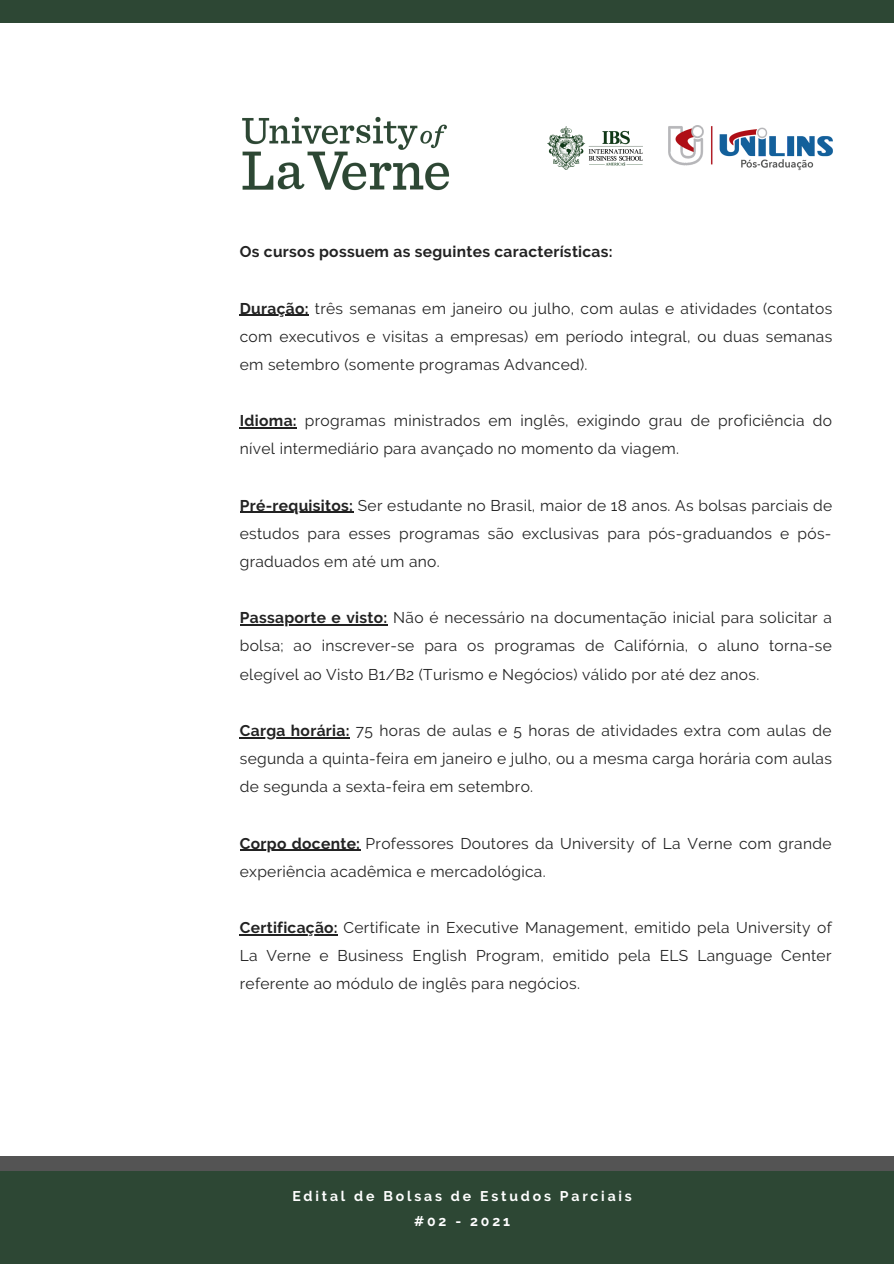
<style>
.page{position:relative;width:894px;height:1264px;background:#fff}
.page>*{position:absolute;margin:0;border:0;box-sizing:border-box;transform-origin:0 0}
.t1{font:15.6px/28.2px "Raleway";letter-spacing:.02em;color:#222;text-align:justify}
.t2{font:700 15.6px "Raleway";letter-spacing:.02em;color:#222}
.t3{font:700 13.95px "Raleway";letter-spacing:.2em;color:#fff}
.s1{font-weight:700}
</style>
<div class="page">
<div style="left:0;top:0;width:893px;height:22px;background:#2d4734"></div>
<img style="left:242px;top:116px;width:208px;height:75px">
<hr style="left:240px;top:315px;width:69px;height:1px;background:#222">
<hr style="left:240px;top:427px;width:57px;height:1px;background:#222">
<hr style="left:240px;top:512px;width:113px;height:1px;background:#222">
<hr style="left:240px;top:624px;width:147px;height:1px;background:#222">
<hr style="left:240px;top:737px;width:110px;height:1px;background:#222">
<hr style="left:240px;top:849px;width:120px;height:1px;background:#222">
<hr style="left:240px;top:934px;width:98px;height:1px;background:#222">
<div style="left:0;top:1156px;width:893px;height:30px;background:#545454"></div>
<div style="left:0;top:1171px;width:893px;height:92px;background:#2d4734"></div>
<img style="left:668px;top:126px;width:164px;height:45px">
<img style="left:547px;top:126px;width:96px;height:44px">
<p class="t2" style="left:240px;top:242px;width:374px">Os cursos possuem as seguintes características:</p>
<p class="t1" style="left:240px;top:294px;width:594px"><span class="s1">Duração:</span> três semanas em janeiro ou julho, com aulas e atividades (contatos com executivos e visitas a empresas) em período integral, ou duas semanas em setembro (somente programas Advanced).</p>
<p class="t1" style="left:240px;top:406px;width:593px"><span class="s1">Idioma:</span> programas ministrados em inglês, exigindo grau de proficiência do nível intermediário para avançado no momento da viagem.</p>
<p class="t1" style="left:240px;top:491px;width:594px"><span class="s1">Pré-requisitos:</span> Ser estudante no Brasil, maior de 18 anos. As bolsas parciais de estudos para esses programas são exclusivas para pós-graduandos e pós&shy;graduados em até um ano.</p>
<p class="t1" style="left:240px;top:603px;width:593px"><span class="s1">Passaporte e visto:</span> Não é necessário na documentação inicial para solicitar a bolsa; ao inscrever-se para os programas de Califórnia, o aluno torna-se elegível ao Visto B1/B2 (Turismo e Negócios) válido por até dez anos.</p>
<p class="t1" style="left:240px;top:716px;width:593px"><span class="s1">Carga horária:</span> 75 horas de aulas e 5 horas de atividades extra com aulas de segunda a quinta-feira em janeiro e julho, ou a mesma carga horária com aulas de segunda a sexta-feira em setembro.</p>
<p class="t1" style="left:240px;top:829px;width:593px"><span class="s1">Corpo docente:</span> Professores Doutores da University of La Verne com grande experiência acadêmica e mercadológica.</p>
<p class="t1" style="left:240px;top:913px;width:593px"><span class="s1">Certificação:</span> Certificate in Executive Management, emitido pela University of La Verne e Business English Program, emitido pela ELS Language Center referente ao módulo de inglês para negócios.</p>
<p class="t3" style="left:292px;top:1187px;width:341px">Edital de Bolsas de Estudos Parciais</p>
<p class="t3" style="left:414px;top:1212px;width:97px">#02 - 2021</p>
</div>
